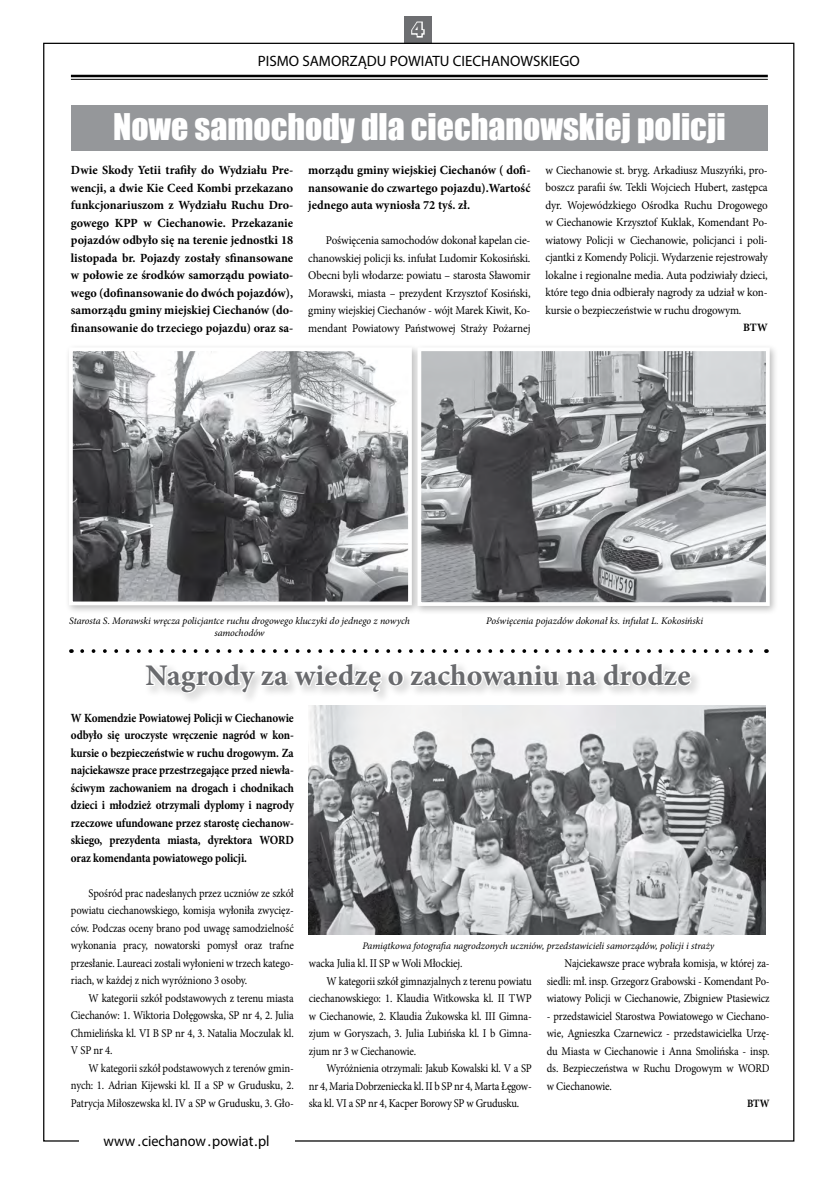
<style>
.page{position:relative;width:837px;height:1184px;background:#fff}
.page>*{position:absolute;margin:0;border:0;box-sizing:border-box;transform-origin:0 0}
.t1{font:33.75px "Impact";color:#fff}
.t2{font:700 30px "Minion Pro";color:#696a6d}
.t3{font:800 20px "Franklin Gothic";color:#6d6e71}
.t4{font:15px "Myriad Pro";color:#000}
.t5{font:15px "Myriad Pro";color:#000;scale:.95 1}
.t6{font:700 12.5px/17.5px "Minion Pro";letter-spacing:-.005em;color:#000;text-align:justify}
.t7{font:700 12.5px/17.5px "Minion Pro";letter-spacing:-.005em;color:#000;scale:.89 1}
.t8{font:11.88px/17.5px "Minion Pro";letter-spacing:-.01em;color:#000;text-align:justify;scale:.89 1}
.t9{font:11.88px/17.5px "Minion Pro";letter-spacing:-.01em;color:#000;text-align:justify;scale:.93 1}
.t10{font:700 11.25px "Minion Pro";color:#000}
.t11{font:700 11.25px "Minion Pro";color:#000;scale:.89 1}
.t12{font:italic 10px/12px "Minion Pro";letter-spacing:-.005em;color:#000;text-align:center}
</style>
<div class="page">
<div style="left:404px;top:16px;width:27px;height:27px;background:#6d6e71"></div>
<hr style="left:71px;top:75px;width:696px;height:2px;background:#000">
<hr style="left:71px;top:79px;width:696px;height:1px;background:#000">
<svg style="left:411px;top:21px;width:14px;height:17px"></svg>
<div style="left:71px;top:105px;width:696px;height:45px;background:#95979a"></div>
<div style="left:65px;top:343px;width:356px;height:271px;background:#000;opacity:.27"></div>
<img style="left:74px;top:352px;width:332px;height:248px">
<div style="left:69px;top:347px;width:342px;height:258px;border:4px solid #fff"></div>
<div style="left:413px;top:343px;width:366px;height:272px;background:#000;opacity:.27"></div>
<img style="left:422px;top:352px;width:342px;height:249px">
<div style="left:417px;top:347px;width:352px;height:259px;border:4px solid #fff"></div>
<svg style="left:149px;top:666px;width:544px;height:31px"></svg>
<svg style="left:82px;top:649px;width:684px;height:4px"></svg>
<img style="left:309px;top:705px;width:456px;height:229px">
<h3 class="t3" style="left:412px;top:17px;width:13px">4</h3>
<p class="t4" style="left:258px;top:51px;width:323px">PISMO SAMORZĄDU POWIATU CIECHANOWSKIEGO</p>
<h1 class="t1" style="left:113px;top:101px;width:614px">Nowe samochody dla ciechanowskiej policji</h1>
<p class="t6" style="left:71px;top:161px;width:224px">Dwie Skody Yetii trafiły do Wydziału Pre&shy;wencji, a dwie Kie Ceed Kombi przekazano funkcjonariuszom z Wydziału Ruchu Dro&shy;gowego KPP w Ciechanowie. Przekazanie pojazdów odbyło się na terenie jednostki 18 listopada br. Pojazdy zostały sfinansowane w połowie ze środków samorządu powiato&shy;wego (dofinansowanie do dwóch pojazdów), samorządu gminy miejskiej Ciechanów (do&shy;finansowanie do trzeciego pojazdu) oraz sa-</p>
<p class="t6" style="left:308px;top:161px;width:224px">morządu gminy wiejskiej Ciechanów ( dofi&shy;nansowanie do czwartego pojazdu).Wartość jednego auta wyniosła 72 tyś. zł.</p>
<p class="t9" style="left:545px;top:161px;width:240px">w Ciechanowie st. bryg. Arkadiusz Muszyńki, pro&shy;boszcz parafii św. Tekli Wojciech Hubert, zastępca dyr. Wojewódzkiego Ośrodka Ruchu Drogowego w Ciechanowie Krzysztof Kuklak, Komendant Po&shy;wiatowy Policji w Ciechanowie, policjanci i poli&shy;cjantki z Komendy Policji. Wydarzenie rejestrowały lokalne i regionalne media. Auta podziwiały dzieci, które tego dnia odbierały nagrody za udział w kon&shy;kursie o bezpieczeństwie w ruchu drogowym.</p>
<p class="t10" style="left:742px;top:320px;width:26px">BTW</p>
<p class="t9" style="left:308px;top:232px;width:240px;text-indent:18px">Poświęcenia samochodów dokonał kapelan cie&shy;chanowskiej policji ks. infułat Ludomir Kokosiński.<br>Obecni byli włodarze: powiatu – starosta Sławomir Morawski, miasta – prezydent Krzysztof Kosiński, gminy wiejskiej Ciechanów - wójt Marek Kiwit, Ko&shy;mendant Powiatowy Państwowej Straży Pożarnej</p>
<p class="t12" style="left:69px;top:615px;width:342px">Starosta S. Morawski wręcza policjantce ruchu drogowego kluczyki do jednego z nowych samochodów</p>
<p class="t12" style="left:486px;top:615px;width:218px">Poświęcenia pojazdów dokonał ks. infułat L. Kokosiński</p>
<h2 class="t2" style="left:145px;top:654px;width:546px">Nagrody za wiedzę o zachowaniu na drodze</h2>
<p class="t7" style="left:71px;top:708px;width:252px">W Komendzie Powiatowej Policji w Ciechanowie odbyło się uroczyste wręczenie nagród w kon&shy;kursie o bezpieczeństwie w ruchu drogowym. Za najciekawsze prace przestrzegające przed niewła&shy;ściwym zachowaniem na drogach i chodnikach dzieci i młodzież otrzymali dyplomy i nagrody rzeczowe ufundowane przez starostę ciechanow&shy;skiego, prezydenta miasta, dyrektora WORD oraz komendanta powiatowego policji.</p>
<p class="t8" style="left:71px;top:884px;width:252px;text-indent:18px">Spośród prac nadesłanych przez uczniów ze szkół powiatu ciechanowskiego, komisja wyłoniła zwycięz&shy;ców. Podczas oceny brano pod uwagę samodzielność wykonania pracy, nowatorski pomysł oraz trafne przesłanie. Laureaci zostali wyłonieni w trzech katego&shy;riach, w każdej z nich wyróżniono 3 osoby.</p>
<p class="t8" style="left:71px;top:989px;width:252px;text-indent:18px">W kategorii szkół podstawowych z terenu miasta Ciechanów: 1. Wiktoria Dołęgowska, SP nr 4, 2. Julia Chmielińska kl. VI B SP nr 4, 3. Natalia Moczulak kl.<br>V SP nr 4.</p>
<p class="t8" style="left:71px;top:1059px;width:252px;text-indent:18px">W kategorii szkół podstawowych z terenów gmin&shy;nych: 1. Adrian Kijewski kl. II a SP w Grudusku, 2.<br>Patrycja Miłoszewska kl. IV a SP w Grudusku, 3. Gło-</p>
<p class="t5" style="left:104px;top:1131px;width:176px">www .ciechanow .powiat.pl</p>
<p class="t12" style="left:362px;top:939px;width:353px">Pamiątkowa fotografia nagrodzonych uczniów, przedstawicieli samorządów, policji i straży</p>
<p class="t8" style="left:309px;top:954px;width:174px">wacka Julia kl. II SP w Woli Młockiej.</p>
<p class="t8" style="left:326px;top:972px;width:232px">W kategorii szkół gimnazjalnych z terenu powiatu</p>
<p class="t8" style="left:309px;top:989px;width:252px">ciechanowskiego: 1. Klaudia Witkowska kl. II TWP</p>
<p class="t8" style="left:309px;top:1007px;width:252px">w Ciechanowie, 2. Klaudia Żukowska kl. III Gimna-</p>
<p class="t8" style="left:309px;top:1024px;width:252px">zjum w Goryszach, 3. Julia Lubińska kl. I b Gimna-</p>
<p class="t8" style="left:309px;top:1042px;width:122px">zjum nr 3 w Ciechanowie.</p>
<p class="t8" style="left:326px;top:1059px;width:232px">Wyróżnienia otrzymali: Jakub Kowalski kl. V a SP</p>
<p class="t8" style="left:309px;top:1077px;width:252px">nr 4, Maria Dobrzeniecka kl. II b SP nr 4, Marta Łęgow-</p>
<p class="t8" style="left:309px;top:1094px;width:238px">ska kl. VI a SP nr 4, Kacper Borowy SP w Grudusku.</p>
<p class="t8" style="left:546px;top:954px;width:252px;text-indent:18px">Najciekawsze prace wybrała komisja, w której za&shy;siedli: mł. insp. Grzegorz Grabowski - Komendant Po&shy;wiatowy Policji w Ciechanowie, Zbigniew Ptasiewicz</p>
<p class="t8" style="left:546px;top:1007px;width:252px">- przedstawiciel Starostwa Powiatowego w Ciechano&shy;wie, Agnieszka Czarnewicz - przedstawicielka Urzę&shy;du Miasta w Ciechanowie i Anna Smolińska - insp. ds. Bezpieczeństwa w Ruchu Drogowym w WORD w Ciechanowie.</p>
<p class="t11" style="left:746px;top:1095px;width:27px">BTW</p>
</div>
